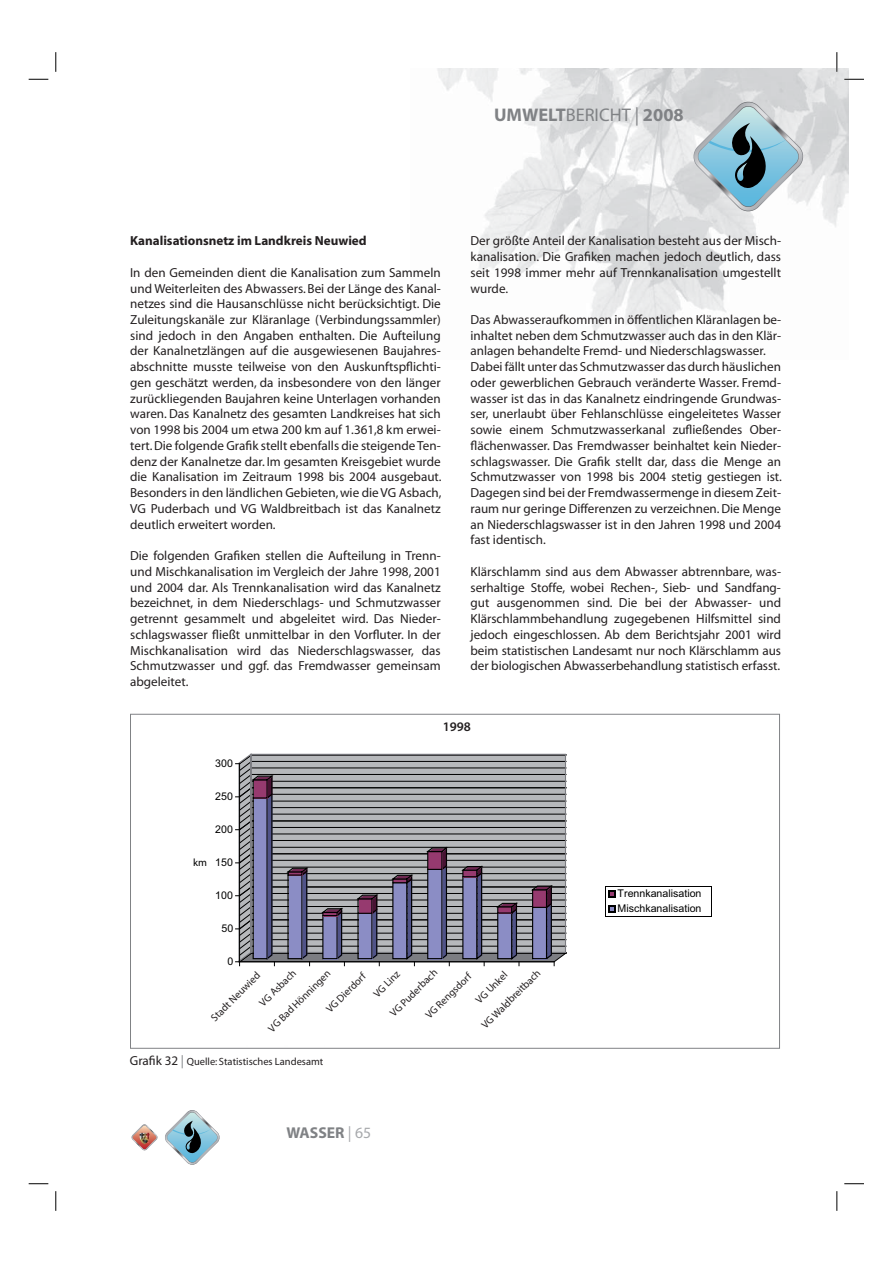
<style>
.page{position:relative;width:893px;height:1263px;background:#fff}
.page>*{position:absolute;margin:0;border:0;box-sizing:border-box;transform-origin:0 0}
.t1{font:700 18.3px "Myriad";color:#808285}
.t2{font:700 15.75px "Myriad";color:#808285}
.t3{font:13.05px/15.8px "Myriad";color:#231f20;text-align:justify}
.t4{font:700 13.05px "Myriad";color:#231f20}
.t5{font:600 13.05px "Myriad Pro";color:#231f20}
.t6{font:10.65px/15px "Arial";color:#000}
.t7{font:10.65px "Myriad Pro";color:#000}
.t8{font:10.5px/22.4px "Myriad";color:#231f20}
.s1{font-weight:400}
.s2{font-size:13.05px}
.s3{font-size:13.05px;color:#808285}
.s4{font-weight:400;color:#a7a9ac}
</style>
<div class="page">
<img style="left:437px;top:68px;width:411px;height:280px">
<svg style="left:165px;top:1110px;width:55px;height:55px"></svg>
<svg style="left:132px;top:1125px;width:25px;height:24px"></svg>
<svg style="left:692px;top:100px;width:111px;height:113px;background:#a6bdc6"></svg>
<svg style="left:236px;top:755px;width:330px;height:211px;background:#8b8b97"></svg>
<hr style="left:606px;top:886px;width:105px;height:1px;background:#000">
<hr style="left:711px;top:886px;width:1px;height:31px;background:#000">
<hr style="left:606px;top:916px;width:105px;height:1px;background:#000">
<hr style="left:606px;top:886px;width:1px;height:31px;background:#000">
<svg style="left:608px;top:890px;width:8px;height:7px"></svg>
<svg style="left:608px;top:905px;width:8px;height:7px"></svg>
<hr style="left:844px;top:78px;width:20px;height:2px;background:#fff">
<hr style="left:836px;top:52px;width:2px;height:20px;background:#fff">
<svg style="left:29px;top:78px;width:19px;height:2px"></svg>
<svg style="left:844px;top:79px;width:20px;height:1px"></svg>
<svg style="left:29px;top:1183px;width:19px;height:2px"></svg>
<svg style="left:844px;top:1183px;width:20px;height:1px"></svg>
<svg style="left:56px;top:52px;width:1px;height:20px"></svg>
<svg style="left:56px;top:1191px;width:1px;height:20px"></svg>
<svg style="left:836px;top:52px;width:1px;height:20px"></svg>
<svg style="left:836px;top:1191px;width:1px;height:20px"></svg>
<h1 class="t1" style="left:494px;top:108px;width:191px">UMWELT<span class="s1">BERICHT |</span> 2008</h1>
<p class="t4" style="left:130px;top:236px;width:238px">Kanalisationsnetz im Landkreis Neuwied</p>
<p class="t3" style="left:130px;top:266px;width:313px">In den Gemeinden dient die Kanalisation zum Sammeln und Weiterleiten des Abwassers. Bei der Länge des Kanal&shy;netzes sind die Hausanschlüsse nicht berücksichtigt. Die Zuleitungskanäle zur Kläranlage (Verbindungssammler) sind jedoch in den Angaben enthalten. Die Aufteilung der Kanalnetzlängen auf die ausgewiesenen Baujahres&shy;abschnitte musste teilweise von den Auskunftspflichti&shy;gen geschätzt werden, da insbesondere von den länger zurückliegenden Baujahren keine Unterlagen vorhanden waren. Das Kanalnetz des gesamten Landkreises hat sich von 1998 bis 2004 um etwa 200 km auf 1.361,8 km erwei&shy;tert. Die folgende Grafik stellt ebenfalls die steigende Ten&shy;denz der Kanalnetze dar. Im gesamten Kreisgebiet wurde die Kanalisation im Zeitraum 1998 bis 2004 ausgebaut.<br>Besonders in den ländlichen Gebieten, wie die VG Asbach, VG Puderbach und VG Waldbreitbach ist das Kanalnetz deutlich erweitert worden.</p>
<p class="t3" style="left:130px;top:549px;width:312px">Die folgenden Grafiken stellen die Aufteilung in Trenn&shy;und Mischkanalisation im Vergleich der Jahre 1998, 2001 und 2004 dar. Als Trennkanalisation wird das Kanalnetz bezeichnet, in dem Niederschlags- und Schmutzwasser getrennt gesammelt und abgeleitet wird. Das Nieder&shy;schlagswasser fließt unmittelbar in den Vorfluter. In der Mischkanalisation wird das Niederschlagswasser, das Schmutzwasser und ggf. das Fremdwasser gemeinsam abgeleitet.</p>
<p class="t3" style="left:470px;top:234px;width:312px">Der größte Anteil der Kanalisation besteht aus der Misch&shy;kanalisation. Die Grafiken machen jedoch deutlich, dass seit 1998 immer mehr auf Trennkanalisation umgestellt wurde.</p>
<p class="t3" style="left:470px;top:313px;width:313px;text-align:left">Das Abwasseraufkommen in öffentlichen Kläranlagen be&shy;inhaltet neben dem Schmutzwasser auch das in den Klär&shy;anlagen behandelte Fremd- und Niederschlagswasser.<br>Dabei fällt unter das Schmutzwasser das durch häuslichen oder gewerblichen Gebrauch veränderte Wasser. Fremd&shy;wasser ist das in das Kanalnetz eindringende Grundwas&shy;ser, unerlaubt über Fehlanschlüsse eingeleitetes Wasser sowie einem Schmutzwasserkanal zufließendes Ober&shy;flächenwasser. Das Fremdwasser beinhaltet kein Nieder&shy;schlagswasser. Die Grafik stellt dar, dass die Menge an Schmutzwasser von 1998 bis 2004 stetig gestiegen ist.<br>Dagegen sind bei der Fremdwassermenge in diesem Zeit&shy;raum nur geringe Differenzen zu verzeichnen. Die Menge an Niederschlagswasser ist in den Jahren 1998 und 2004 fast identisch.</p>
<p class="t3" style="left:470px;top:565px;width:312px">Klärschlamm sind aus dem Abwasser abtrennbare, was&shy;serhaltige Stoffe, wobei Rechen-, Sieb- und Sandfang&shy;gut ausgenommen sind. Die bei der Abwasser- und Klärschlammbehandlung zugegebenen Hilfsmittel sind jedoch eingeschlossen. Ab dem Berichtsjahr 2001 wird beim statistischen Landesamt nur noch Klärschlamm aus der biologischen Abwasserbehandlung statistisch erfasst.</p>
<p class="t6" style="left:215px;top:757px;width:19px">300</p>
<p class="t6" style="left:215px;top:790px;width:19px">250</p>
<p class="t6" style="left:215px;top:823px;width:19px">200</p>
<p class="t7" style="left:193px;top:858px;width:15px">km</p>
<p class="t6" style="left:215px;top:856px;width:19px">150</p>
<p class="t6" style="left:215px;top:889px;width:19px">100</p>
<p class="t6" style="left:221px;top:922px;width:13px">50</p>
<p class="t6" style="left:228px;top:955px;width:7px">0</p>
<p class="t5" style="left:443px;top:722px;width:30px">1998</p>
<p class="t8" style="left:384px;top:1007px;width:64px;rotate:-45deg">VG Puderbach</p>
<p class="t8" style="left:205px;top:1012px;width:66px;rotate:-45deg">Stadt Neuwied</p>
<p class="t8" style="left:254px;top:997px;width:48px;rotate:-45deg">VG Asbach</p>
<p class="t8" style="left:420px;top:1010px;width:62px;rotate:-45deg">VG Rengsdorf</p>
<p class="t8" style="left:460px;top:1004px;width:80px;text-indent:14px;rotate:-45deg">VG Unkel<br>VG Waldbreitbach</p>
<p class="t8" style="left:263px;top:1023px;width:85px;rotate:-45deg">VG Bad Hönningen</p>
<p class="t8" style="left:352px;top:972px;width:34px;text-indent:-44px;rotate:-45deg">VG Dierdorf<br>VG Linz</p>
<p class="t8" style="left:130px;top:1051px;width:195px"><span class="s2">Grafik 32</span> <span class="s3">|</span> Quelle: Statistisches Landesamt</p>
<p class="t2" style="left:286px;top:1127px;width:86px">WASSER <span class="s4">| 65</span></p>
<p class="t6" style="left:618px;top:887px;width:85px">Trennkanalisation<br>Mischkanalisation</p>
</div>
